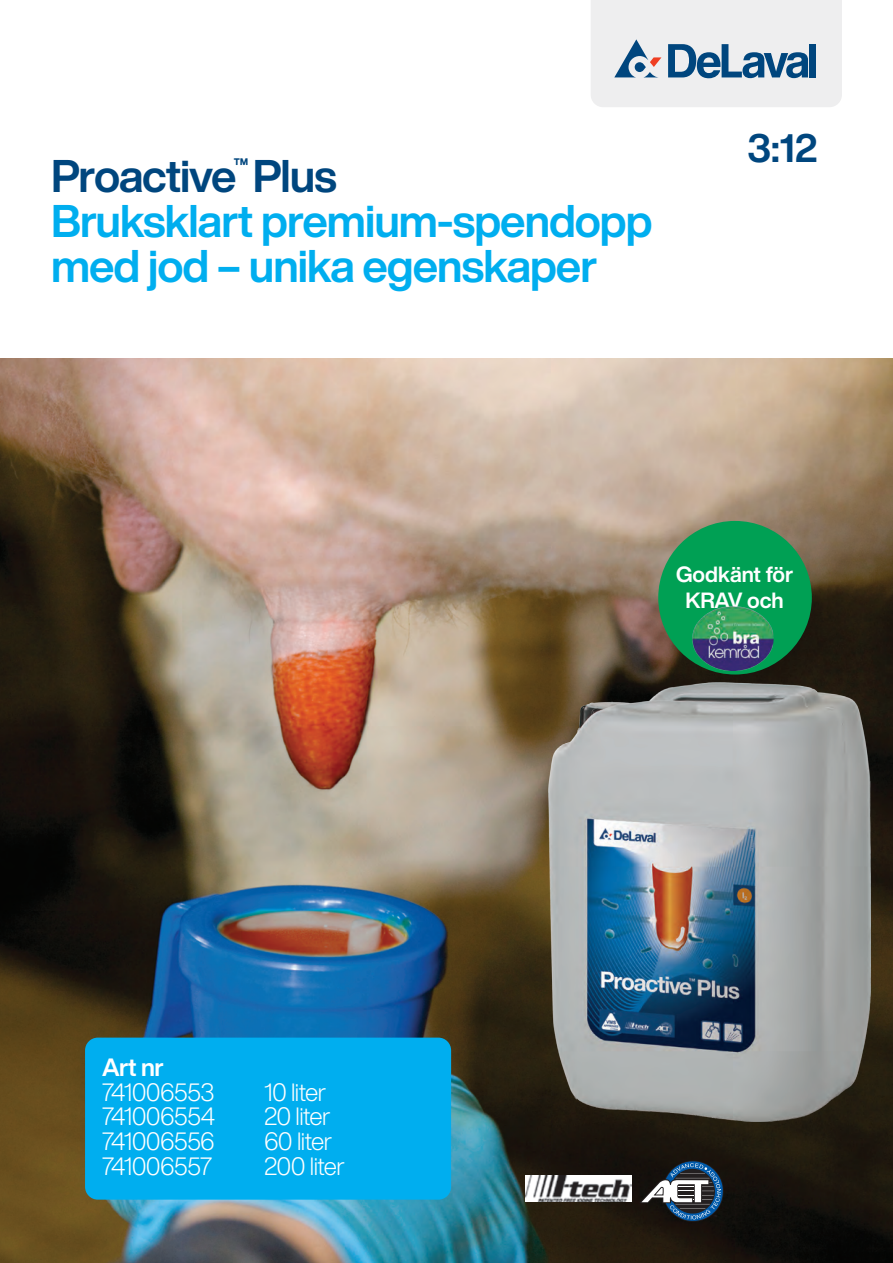
<style>
.page{position:relative;width:893px;height:1263px;background:#fff}
.page>*{position:absolute;margin:0;border:0;box-sizing:border-box;transform-origin:0 0}
.t1{font:700 45px/45px "Helvetica Now Display";letter-spacing:-.025em;color:#00aeef}
.t2{font:700 39px "Helvetica Now Display";color:#00467e}
.t3{font:300 24.6px "Helvetica Now Display";letter-spacing:-.025em;color:#fff}
.t4{font:700 24.6px "Helvetica Now Display";color:#fff}
.t5{font:700 21.6px/26px "Helvetica Now Display";color:#fff;text-align:center}
.s1{color:#00467e}
</style>
<div class="page">
<svg style="left:591px;top:0;width:251px;height:107px;background:#d2dae1"></svg>
<img style="left:0;top:359px;width:893px;height:904px">
<img style="left:526px;top:1176px;width:106px;height:26px">
<svg style="left:639px;top:1160px;width:85px;height:62px;background:#414d59"></svg>
<div style="left:85px;top:1037px;width:366px;height:162px;background:#00aeef;border-radius:13px"></div>
<img style="left:548px;top:682px;width:322px;height:439px">
<div style="left:658px;top:521px;width:154px;height:153px;background:#00a054;border-radius:50%"></div>
<img style="left:692px;top:606px;width:82px;height:65px">
<h1 class="t1" style="left:51px;top:154px;width:603px"><span class="s1">Proactive</span><sup>™</sup> <span class="s1">Plus<br></span>Bruksklart premium-spendopp med jod – unika egenskaper</h1>
<h2 class="t2" style="left:747px;top:121px;width:72px">3:12</h2>
<p class="t5" style="left:676px;top:561px;width:119px">Godkänt för<br>KRAV och</p>
<p class="t4" style="left:102px;top:1051px;width:63px">Art nr</p>
<p class="t3" style="left:102px;top:1075px;width:114px">741006553</p>
<p class="t3" style="left:264px;top:1075px;width:64px">10 liter</p>
<p class="t3" style="left:102px;top:1100px;width:114px">741006554</p>
<p class="t3" style="left:264px;top:1100px;width:68px">20 liter</p>
<p class="t3" style="left:102px;top:1124px;width:114px">741006556</p>
<p class="t3" style="left:264px;top:1124px;width:70px">60 liter</p>
<p class="t3" style="left:102px;top:1149px;width:112px">741006557</p>
<p class="t3" style="left:264px;top:1149px;width:82px">200 liter</p>
</div>
